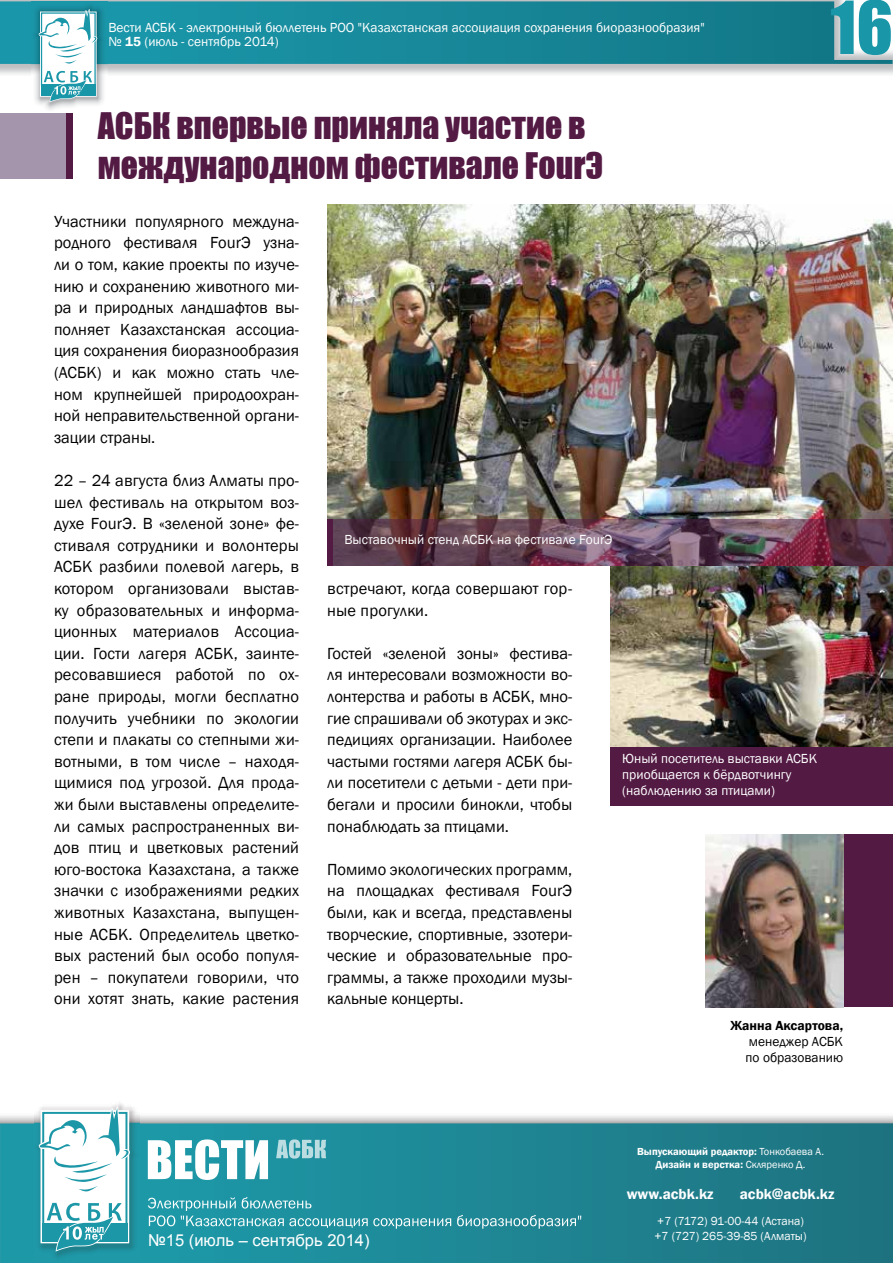
<style>
.page{position:relative;width:893px;height:1263px;background:#fff}
.page>*{position:absolute;margin:0;border:0;box-sizing:border-box;transform-origin:0 0}
.t1{font:66px "Impact Kaz AVTU";color:#1a96a9}
.t2{font:33px/39.6px "Impact Kaz AVTU";color:#531a44}
.t3{font:16.5px/21.6px "Franklin Gothic";color:#000;text-align:justify}
.t4{font:16.5px "Arial";color:#fff}
.t5{font:600 15px "Franklin Gothic";color:#fff}
.t6{font:13.5px/16.2px "Franklin Gothic";color:#fff}
.t7{font:13.5px/16.2px "Franklin Gothic";color:#000}
.t8{font:600 13.5px "Franklin Gothic";color:#000}
.t9{font:12px/14.4px "Franklin Gothic";color:#fff}
.t10{font:600 10.5px/12.6px "Franklin Gothic";color:#fff;text-align:center}
.s1{font-weight:600}
.s2{font-weight:400}
</style>
<div class="page">
<svg style="left:0;top:1px;width:892px;height:63px;background:#268f9f"></svg>
<img style="left:32px;top:2px;width:76px;height:108px">
<div style="left:42px;top:13px;width:53px;height:72px;background:#fff"></div>
<svg style="left:38px;top:9px;width:60px;height:55px"></svg>
<div style="left:41px;top:84px;width:55px;height:12px;background:#1a96a9"></div>
<svg style="left:44px;top:71px;width:48px;height:32px"></svg>
<img style="left:610px;top:566px;width:283px;height:181px">
<img style="left:327px;top:204px;width:566px;height:315px">
<div style="left:1px;top:113px;width:72px;height:66px;background:#a494ac"></div>
<div style="left:66px;top:113px;width:7px;height:66px;background:#531a44"></div>
<img style="left:333px;top:519px;width:560px;height:47px">
<div style="left:327px;top:519px;width:6px;height:47px;background:#531a44"></div>
<div style="left:610px;top:747px;width:283px;height:59px;background:#531a44"></div>
<div style="left:706px;top:834px;width:187px;height:173px;background:#531a44"></div>
<img style="left:706px;top:834px;width:137px;height:173px">
<div style="left:0;top:1123px;width:893px;height:140px;background:linear-gradient(to right,#1e9ead,#1f7380)"></div>
<img style="left:34px;top:1103px;width:106px;height:158px">
<div style="left:43px;top:1113px;width:83px;height:112px;background:#fff"></div>
<div style="left:42px;top:1112px;width:85px;height:114px;border:2px solid #1c97a7"></div>
<svg style="left:38px;top:1106px;width:93px;height:86px"></svg>
<div style="left:42px;top:1224px;width:86px;height:18px;background:#1c97a7"></div>
<svg style="left:47px;top:1203px;width:75px;height:50px"></svg>
<svg style="left:148px;top:1139px;width:120px;height:41px"></svg>
<svg style="left:276px;top:1139px;width:50px;height:19px"></svg>
<svg style="left:148px;top:1197px;width:303px;height:32px;background:#3c9fac"></svg>
<svg style="left:457px;top:1215px;width:124px;height:14px;background:#509faa"></svg>
<p class="t6" style="left:108px;top:21px;width:598px;line-height:13.5px">Вести АСБК - электронный бюллетень РОО "Казахстанская ассоциация сохранения биоразнообразия" № <span class="s1">15</span> (июль - сентябрь 2014)</p>
<h1 class="t1" style="left:831px;top:-11px;width:64px">16</h1>
<h2 class="t2" style="left:98px;top:106px;width:507px">АСБК впервые приняла участие в международном фестивале FourЭ</h2>
<p class="t3" style="left:54px;top:211px;width:247px">Участники популярного междуна&shy;родного фестиваля FourЭ узна&shy;ли о том, какие проекты по изуче&shy;нию и сохранению животного ми&shy;ра и природных ландшафтов вы&shy;полняет Казахстанская ассоциа&shy;ция сохранения биоразнообразия (АСБК) и как можно стать чле&shy;ном крупнейшей природоохран&shy;ной неправительственной органи&shy;зации страны.</p>
<p class="t3" style="left:54px;top:470px;width:247px">22 – 24 августа близ Алматы про&shy;шел фестиваль на открытом воз&shy;духе FourЭ. В «зеленой зоне» фе&shy;стиваля сотрудники и волонтеры АСБК разбили полевой лагерь, в котором организовали выстав&shy;ку образовательных и информа&shy;ционных материалов Ассоциа&shy;ции. Гости лагеря АСБК, заинте&shy;ресовавшиеся работой по ох&shy;ране природы, могли бесплатно получить учебники по экологии степи и плакаты со степными жи&shy;вотными, в том числе – находя&shy;щимися под угрозой. Для прода&shy;жи были выставлены определите&shy;ли самых распространенных ви&shy;дов птиц и цветковых растений юго-востока Казахстана, а также значки с изображениями редких животных Казахстана, выпущен&shy;ные АСБК. Определитель цветко&shy;вых растений был особо популя&shy;рен – покупатели говорили, что они хотят знать, какие растения</p>
<p class="t6" style="left:344px;top:531px;width:270px">Выставочный стенд АСБК на фестивале FourЭ</p>
<p class="t3" style="left:327px;top:578px;width:247px">встречают, когда совершают гор&shy;ные прогулки.</p>
<p class="t3" style="left:327px;top:643px;width:247px">Гостей «зеленой зоны» фестива&shy;ля интересовали возможности во&shy;лонтерства и работы в АСБК, мно&shy;гие спрашивали об экотурах и экс&shy;педициях организации. Наиболее частыми гостями лагеря АСБК бы&shy;ли посетители с детьми - дети при&shy;бегали и просили бинокли, чтобы понаблюдать за птицами.</p>
<p class="t3" style="left:327px;top:859px;width:247px">Помимо экологических программ, на площадках фестиваля FourЭ были, как и всегда, представлены творческие, спортивные, эзотери&shy;ческие и образовательные про&shy;граммы, а также проходили музы&shy;кальные концерты.</p>
<p class="t6" style="left:622px;top:750px;width:196px">Юный посетитель выставки АСБК приобщается к бёрдвотчингу (наблюдению за птицами)</p>
<p class="t4" style="left:148px;top:1229px;width:223px">№15 (июль – сентябрь 2014)</p>
<p class="t8" style="left:730px;top:1017px;width:114px">Жанна Аксартова,</p>
<p class="t7" style="left:746px;top:1033px;width:99px">менеджер АСБК по образованию</p>
<p class="t10" style="left:637px;top:1145px;width:188px">Выпускающий редактор: <span class="s2">Тонкобаева А.<br></span>Дизайн и верстка: <span class="s2">Скляренко Д.</span></p>
<p class="t5" style="left:627px;top:1185px;width:88px">www.acbk.kz</p>
<p class="t5" style="left:740px;top:1185px;width:96px">acbk@acbk.kz</p>
<p class="t9" style="left:655px;top:1214px;width:154px">+7 (7172) 91-00-44 (Астана) +7 (727) 265-39-85 (Алматы)</p>
</div>
